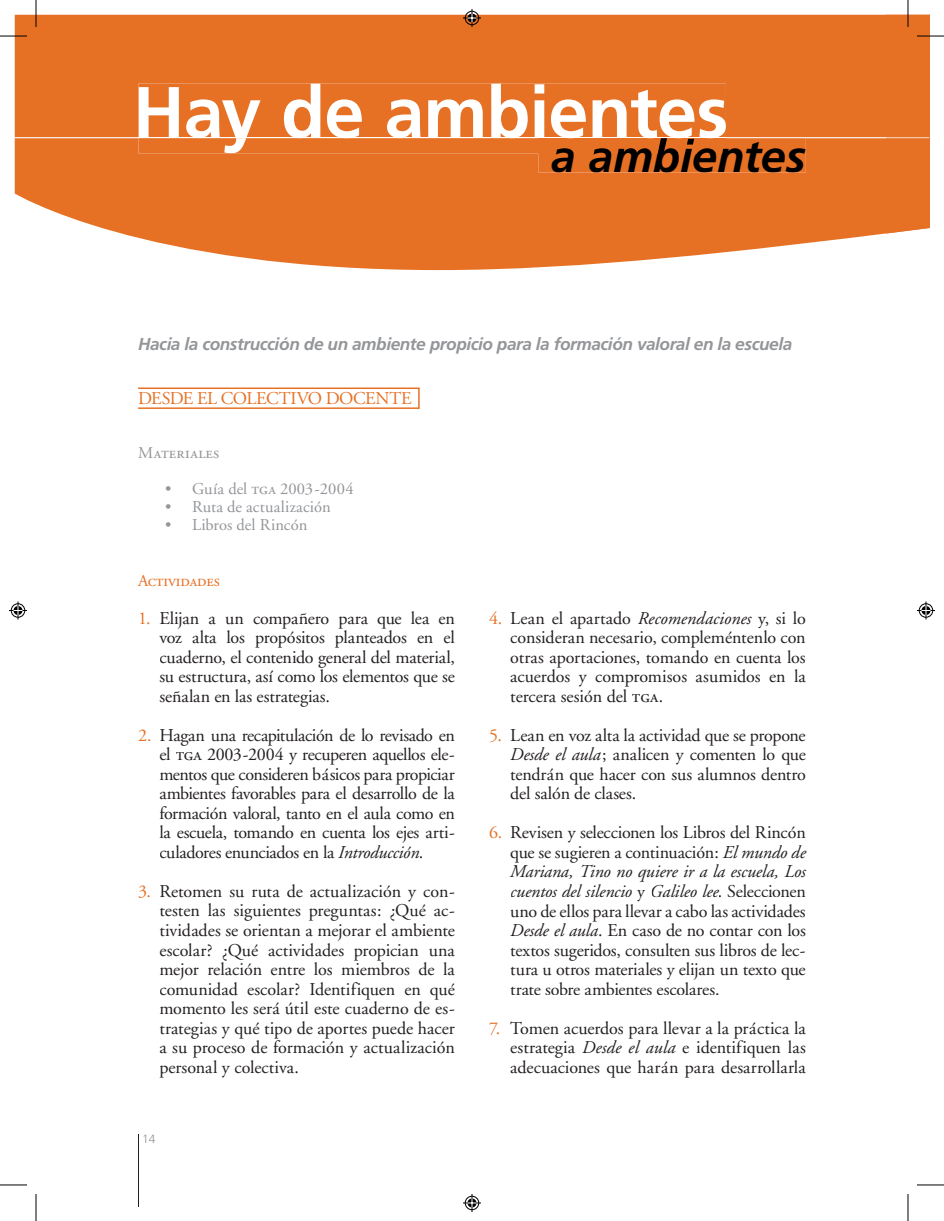
<style>
.page{position:relative;width:944px;height:1221px;background:#fff}
.page>*{position:absolute;margin:0;border:0;box-sizing:border-box;transform-origin:0 0}
.t1{font:italic 700 45px "Frutiger";letter-spacing:-.005em;color:#000}
.t2{font:18px/19.5px "Adobe Garamond";letter-spacing:-.005em;color:#231f20;text-align:justify}
.t3{font:18px "Adobe Garamond";letter-spacing:-.02em;color:#e67125}
.t4{font:italic 700 17.25px "Frutiger";letter-spacing:-.025em;color:#939598}
.t5{font:16.5px "Adobe Garamond";letter-spacing:.005em;color:#939598}
.t6{font:16.5px "Adobe Garamond Regular SC";letter-spacing:-.01em;color:#e67125}
.t7{font:16.5px "Adobe Garamond Regular SC";letter-spacing:.02em;color:#939598}
.t8{font:300 12px "Frutiger";color:#939598}
.s1{font-family:"Adobe Garamond Regular SC"}
.s2{color:#e67125}
.s3{font-style:italic}
</style>
<div class="page">
<hr style="left:138px;top:1133px;width:1px;height:72px;background:#231f20">
<svg style="left:15px;top:15px;width:871px;height:255px;background:#e87e39"></svg>
<hr style="left:138px;top:387px;width:281px;height:2px;background:#e67125">
<hr style="left:418px;top:388px;width:2px;height:20px;background:#e67125">
<hr style="left:138px;top:407px;width:281px;height:2px;background:#e67125">
<hr style="left:726px;top:137px;width:203px;height:1px;background:#fff">
<hr style="left:15px;top:137px;width:123px;height:1px;background:#fff">
<svg style="left:138px;top:83px;width:668px;height:89px"></svg>
<svg style="left:538px;top:138px;width:188px;height:15px;background:#bb5c1e"></svg>
<svg style="left:36px;top:0;width:1px;height:27px"></svg>
<svg style="left:0;top:36px;width:27px;height:1px"></svg>
<svg style="left:886px;top:0;width:58px;height:234px"></svg>
<svg style="left:36px;top:1194px;width:1px;height:26px"></svg>
<svg style="left:0;top:1184px;width:27px;height:1px"></svg>
<svg style="left:907px;top:1194px;width:1px;height:26px"></svg>
<svg style="left:917px;top:1184px;width:27px;height:1px"></svg>
<svg style="left:463px;top:9px;width:18px;height:18px"></svg>
<svg style="left:463px;top:1194px;width:18px;height:17px"></svg>
<svg style="left:9px;top:601px;width:18px;height:18px"></svg>
<svg style="left:917px;top:601px;width:18px;height:18px"></svg>
<h1 class="t1" style="left:551px;top:130px;width:256px">a ambientes</h1>
<p class="t4" style="left:138px;top:334px;width:655px">Hacia la construcción de un ambiente propicio para la formación valoral en la escuela</p>
<p class="t3" style="left:138px;top:389px;width:275px">DESDE EL COLECTIVO DOCENTE</p>
<p class="t7" style="left:138px;top:444px;width:83px">Materiales</p>
<p class="t5" style="left:165px;top:480px;width:190px">• Guía del <span class="s1">tga</span> 2003-2004</p>
<p class="t5" style="left:165px;top:498px;width:167px">• Ruta de actualización</p>
<p class="t5" style="left:165px;top:516px;width:144px">• Libros del Rincón</p>
<p class="t6" style="left:138px;top:572px;width:83px">Actividades</p>
<p class="t2" style="left:159px;top:608px;width:297px;text-indent:-21px"><span class="s2">1.</span> Elijan a un compañero para que lea en voz alta los propósitos planteados en el cuaderno, el contenido general del material, su estructura, así como los elementos que se señalan en las estrategias.</p>
<p class="t2" style="left:159px;top:725px;width:297px;text-indent:-21px"><span class="s2">2.</span> Hagan una recapitulación de lo revisado en el <span class="s1">tga</span> 2003-2004 y recuperen aquellos ele&shy;mentos que consideren básicos para propiciar ambientes favorables para el desarrollo de la formación valoral, tanto en el aula como en la escuela, tomando en cuenta los ejes arti&shy;culadores enunciados en la <span class="s3">Introducción</span>.</p>
<p class="t2" style="left:159px;top:881px;width:297px;text-indent:-21px"><span class="s2">3.</span> Retomen su ruta de actualización y con&shy;testen las siguientes preguntas: ¿Qué ac&shy;tividades se orientan a mejorar el ambiente escolar? ¿Qué actividades propician una mejor relación entre los miembros de la comunidad escolar? Identifiquen en qué momento les será útil este cuaderno de es&shy;trategias y qué tipo de aportes puede hacer a su proceso de formación y actualización personal y colectiva.</p>
<p class="t8" style="left:142px;top:1131px;width:15px">14</p>
<p class="t2" style="left:510px;top:608px;width:297px;text-indent:-21px"><span class="s2">4.</span> Lean el apartado <span class="s3">Recomendaciones</span> y, si lo consideran necesario, compleméntenlo con otras aportaciones, tomando en cuenta los acuerdos y compromisos asumidos en la tercera sesión del <span class="s1">tga</span>.</p>
<p class="t2" style="left:510px;top:725px;width:297px;text-indent:-21px"><span class="s2">5.</span> Lean en voz alta la actividad que se propone <span class="s3">Desde el aula</span>; analicen y comenten lo que tendrán que hacer con sus alumnos dentro del salón de clases.</p>
<p class="t2" style="left:510px;top:823px;width:297px;text-indent:-21px"><span class="s2">6.</span> Revisen y seleccionen los Libros del Rincón que se sugieren a continuación: <span class="s3">El mundo de Mariana, Tino no quiere ir a la escuela, Los cuentos del silencio</span> y <span class="s3">Galileo lee</span>. Seleccionen uno de ellos para llevar a cabo las actividades <span class="s3">Desde el aula</span>. En caso de no contar con los textos sugeridos, consulten sus libros de lec&shy;tura u otros materiales y elijan un texto que trate sobre ambientes escolares.</p>
<p class="t2" style="left:510px;top:1018px;width:297px;text-indent:-21px"><span class="s2">7.</span> Tomen acuerdos para llevar a la práctica la estrategia <span class="s3">Desde el aula</span> e identifiquen las adecuaciones que harán para desarrollarla</p>
</div>
